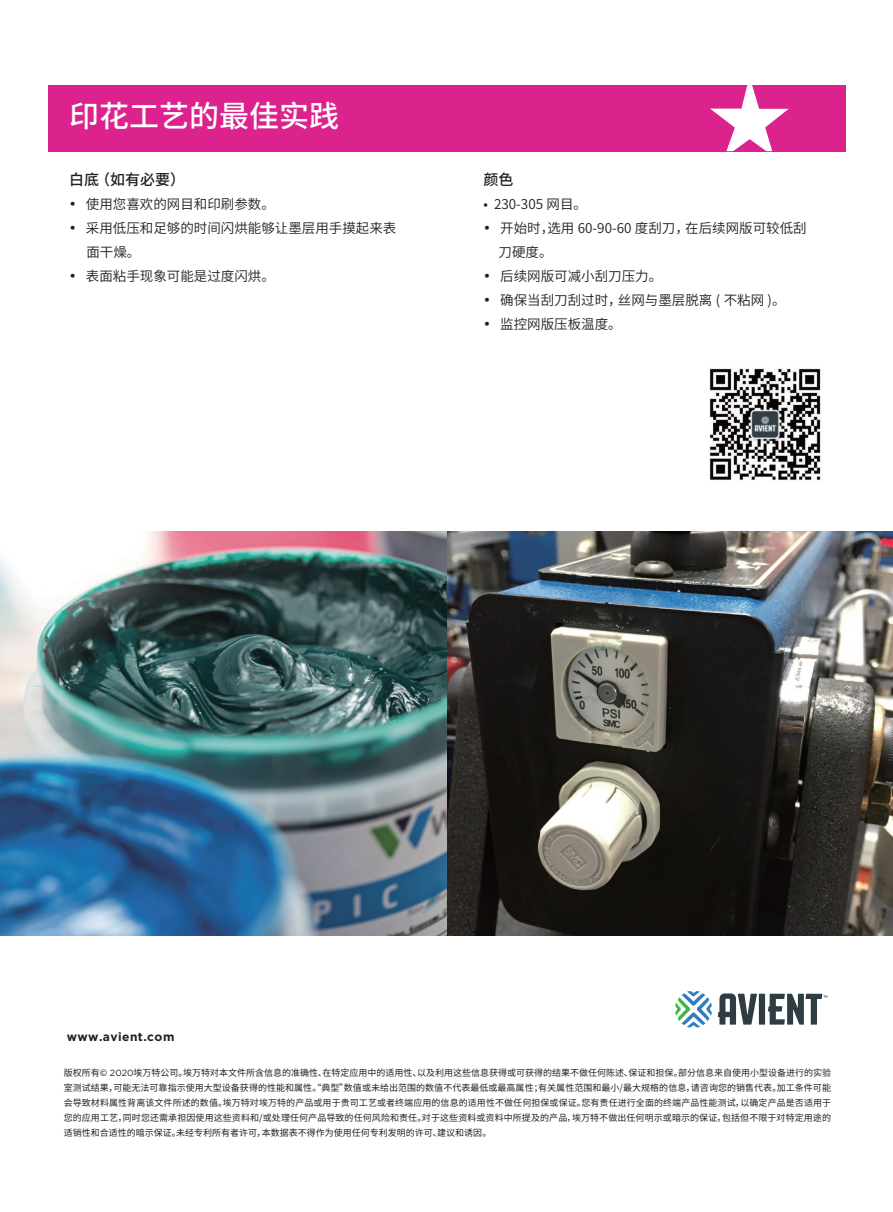
<style>
.page{position:relative;width:893px;height:1212px;background:#fff}
.page>*{position:absolute;margin:0;border:0;box-sizing:border-box;transform-origin:0 0}
.t1{font:500 30px "Source Han Sans CN";color:#fff}
.t2{font:500 15px "Source Han Sans CN";color:#231f20}
.t3{font:13.5px/24px "Source Han Sans CN";color:#231f20}
.t4{font:700 12px "Gotham";letter-spacing:.04em;color:#231f20}
.t5{font:9px/15px "Source Han Sans CN";color:#231f20;text-align:justify}
.s1{font-family:"Gotham";font-size:15px}
.s2{font-family:"Gotham"}
</style>
<div class="page">
<div style="left:48px;top:85px;width:797px;height:66px;background:#dc238d"></div>
<svg style="left:710px;top:85px;width:79px;height:66px"></svg>
<img style="left:0;top:531px;width:893px;height:404px">
<svg style="left:675px;top:991px;width:37px;height:36px"></svg>
<svg style="left:718px;top:993px;width:109px;height:31px"></svg>
<img style="left:709px;top:368px;width:112px;height:112px">
<h1 class="t1" style="left:69px;top:99px;width:271px">印花工艺的最佳实践</h1>
<h2 class="t2" style="left:69px;top:171px;width:117px">白底（如有必要）</h2>
<h3 class="t3" style="left:69px;top:193px;width:207px"><span class="s1">•</span> 使用您喜欢的网目和印刷参数。</h3>
<h3 class="t3" style="left:86px;top:217px;width:311px;text-indent:-17px"><span class="s1">•</span> 采用低压和足够的时间闪烘能够让墨层用手摸起来表面干燥。</h3>
<h3 class="t3" style="left:69px;top:265px;width:207px"><span class="s1">•</span> 表面粘手现象可能是过度闪烘。</h3>
<h2 class="t2" style="left:484px;top:171px;width:31px">颜色</h2>
<h3 class="t3" style="left:484px;top:193px;width:105px">• 230-305 网目。</h3>
<h3 class="t3" style="left:499px;top:217px;width:310px;text-indent:-15px"><span class="s1">•</span> 开始时，选用 60-90-60 度刮刀，在后续网版可较低刮刀硬度。</h3>
<h3 class="t3" style="left:484px;top:265px;width:180px"><span class="s1">•</span> 后续网版可减小刮刀压力。</h3>
<h3 class="t3" style="left:484px;top:289px;width:303px"><span class="s1">•</span> 确保当刮刀刮过时，丝网与墨层脱离 ( 不粘网 )。</h3>
<h3 class="t3" style="left:484px;top:313px;width:140px"><span class="s1">•</span> 监控网版压板温度。</h3>
<h3 class="t4" style="left:67px;top:1028px;width:109px">www.avient.com</h3>
<p class="t5" style="left:64px;top:1065px;width:769px">版权所有© <span class="s2">2020</span>埃万特公司。埃万特对本文件所含信息的准确性、在特定应用中的适用性、以及利用这些信息获得或可获得的结果不做任何陈述、保证和担保。部分信息来自使用小型设备进行的实验室测试结果，可能无法可靠指示使用大型设备获得的性能和属性。“典型”数值或未给出范围的数值不代表最低或最高属性；有关属性范围和最小/最大规格的信息，请咨询您的销售代表。加工条件可能会导致材料属性背离该文件所述的数值。埃万特对埃万特的产品或用于贵司工艺或者终端应用的信息的适用性不做任何担保或保证。您有责任进行全面的终端产品性能测试，以确定产品是否适用于您的应用工艺，同时您还需承担因使用这些资料和/或处理任何产品导致的任何风险和责任。对于这些资料或资料中所提及的产品，埃万特不做出任何明示或暗示的保证，包括但不限于对特定用途的适销性和合适性的暗示保证。未经专利所有者许可，本数据表不得作为使用任何专利发明的许可、建议和诱因。</p>
</div>
